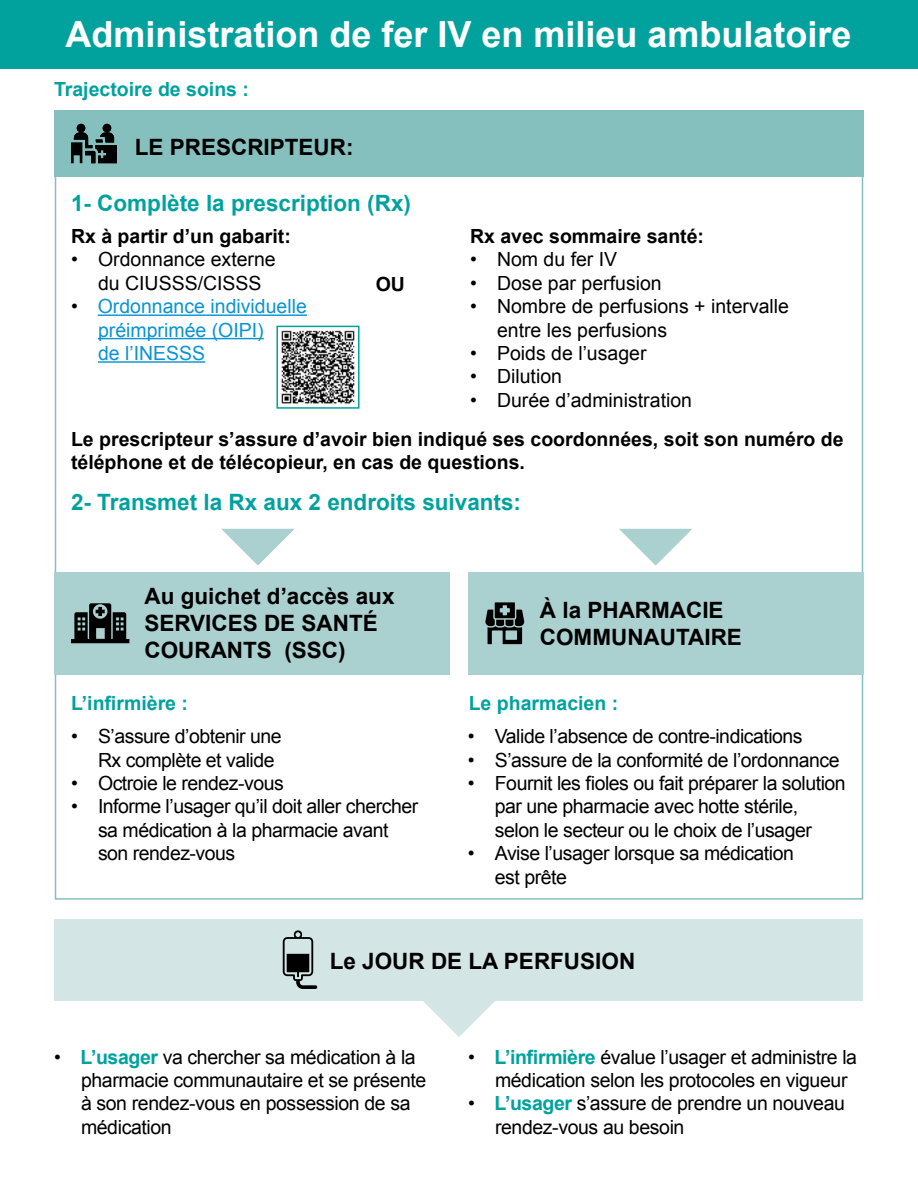
<style>
.page{position:relative;width:918px;height:1188px;background:#fff}
.page>*{position:absolute;margin:0;border:0;box-sizing:border-box;transform-origin:0 0}
.t1{font:700 36px "Arial";color:#fff}
.t2{font:700 22.5px/27px "Arial";color:#000}
.t3{font:700 22.5px "Arial";color:#01a29e}
.t4{font:19.5px/23.4px "Arial";letter-spacing:-.02em;color:#000}
.t5{font:700 19.5px/23.4px "Arial";color:#000}
.t6{font:19.5px/23.4px "Arial";color:#000}
.t7{font:19.5px/23.4px "Arial";color:#0a94d2}
.t8{font:700 19.5px "Arial";color:#01a29e}
.s1{color:#000}
.s2{font-weight:700;color:#01a29e}
</style>
<div class="page">
<div style="left:54px;top:110px;width:809px;height:67px;background:#85c0bf"></div>
<div style="left:55px;top:572px;width:395px;height:103px;background:#abd0d0"></div>
<div style="left:469px;top:572px;width:395px;height:103px;background:#abd0d0"></div>
<div style="left:55px;top:919px;width:808px;height:81px;background:#d4e5e5"></div>
<hr style="left:98px;top:314px;width:209px;height:2px;background:#0a94d2">
<hr style="left:98px;top:338px;width:166px;height:1px;background:#0a94d2">
<hr style="left:98px;top:361px;width:107px;height:2px;background:#0a94d2">
<svg style="left:619px;top:529px;width:73px;height:37px"></svg>
<svg style="left:422px;top:1000px;width:74px;height:37px"></svg>
<svg style="left:221px;top:529px;width:74px;height:37px"></svg>
<svg style="left:71px;top:124px;width:46px;height:39px"></svg>
<svg style="left:71px;top:603px;width:58px;height:40px"></svg>
<svg style="left:485px;top:602px;width:40px;height:42px"></svg>
<svg style="left:283px;top:930px;width:34px;height:59px"></svg>
<div style="left:0;top:0;width:918px;height:68px;background:#01a29e"></div>
<img style="left:281px;top:330px;width:74px;height:74px">
<div style="left:276px;top:326px;width:84px;height:83px;border:2px solid #01a29e"></div>
<h1 class="t1" style="left:65px;top:11px;width:788px">Administration de fer IV en milieu ambulatoire</h1>
<p class="t8" style="left:54px;top:76px;width:197px">Trajectoire de soins :</p>
<p class="t2" style="left:135px;top:134px;width:220px">LE PRESCRIPTEUR:</p>
<p class="t3" style="left:71px;top:188px;width:342px">1- Complète la prescription (Rx)</p>
<p class="t5" style="left:470px;top:225px;width:236px">Rx avec sommaire santé:</p>
<p class="t6" style="left:470px;top:248px;width:149px">• Nom du fer IV</p>
<p class="t6" style="left:470px;top:271px;width:193px">• Dose par perfusion</p>
<p class="t6" style="left:497px;top:295px;width:294px;text-indent:-27px">• Nombre de perfusions + intervalle entre les perfusions</p>
<p class="t6" style="left:470px;top:342px;width:178px">• Poids de l’usager</p>
<p class="t6" style="left:470px;top:365px;width:94px">• Dilution</p>
<p class="t6" style="left:470px;top:388px;width:224px">• Durée d’administration</p>
<p class="t5" style="left:71px;top:428px;width:774px">Le prescripteur s’assure d’avoir bien indiqué ses coordonnées, soit son numéro de téléphone et de télécopieur, en cas de questions.</p>
<p class="t5" style="left:71px;top:225px;width:221px">Rx à partir d’un gabarit:</p>
<p class="t6" style="left:98px;top:248px;width:179px;text-indent:-27px">• Ordonnance externe du CIUSSS/CISSS</p>
<p class="t7" style="left:98px;top:295px;width:210px;text-indent:-27px"><span class="s1">•</span> Ordonnance individuelle préimprimée (OIPI)<br>de l’INESSS</p>
<p class="t5" style="left:376px;top:273px;width:31px">OU</p>
<p class="t3" style="left:71px;top:487px;width:452px">2- Transmet la Rx aux 2 endroits suivants:</p>
<p class="t2" style="left:144px;top:584px;width:252px">Au guichet d’accès aux<br>SERVICES DE SANTÉ<br>COURANTS (SSC)</p>
<p class="t2" style="left:540px;top:597px;width:204px">À la PHARMACIE<br>COMMUNAUTAIRE</p>
<p class="t8" style="left:71px;top:690px;width:119px">L’infirmière :</p>
<p class="t8" style="left:469px;top:690px;width:151px">Le pharmacien :</p>
<p class="t4" style="left:98px;top:725px;width:185px;text-indent:-27px">• S’assure d’obtenir une<br>Rx complète et valide</p>
<p class="t4" style="left:71px;top:772px;width:214px">• Octroie le rendez-vous</p>
<p class="t4" style="left:98px;top:795px;width:322px;text-indent:-27px">• Informe l’usager qu’il doit aller chercher sa médication à la pharmacie avant son rendez-vous</p>
<p class="t4" style="left:468px;top:725px;width:336px">• Valide l’absence de contre-indications</p>
<p class="t4" style="left:468px;top:748px;width:373px">• S’assure de la conformité de l’ordonnance</p>
<p class="t4" style="left:495px;top:772px;width:352px;text-indent:-27px">• Fournit les fioles ou fait préparer la solution par une pharmacie avec hotte stérile, selon le secteur ou le choix de l’usager</p>
<p class="t4" style="left:495px;top:842px;width:301px;text-indent:-27px">• Avise l’usager lorsque sa médication est prête</p>
<p class="t2" style="left:330px;top:948px;width:307px">Le JOUR DE LA PERFUSION</p>
<p class="t4" style="left:81px;top:1045px;width:347px;text-indent:-27px">• <span class="s2">L’usager</span> va chercher sa médication à la pharmacie communautaire et se présente à son rendez-vous en possession de sa médication</p>
<p class="t4" style="left:495px;top:1045px;width:364px;text-indent:-27px">• <span class="s2">L’infirmière</span> évalue l’usager et administre la médication selon les protocoles en vigueur</p>
<p class="t4" style="left:495px;top:1092px;width:352px;text-indent:-27px">• <span class="s2">L’usager</span> s’assure de prendre un nouveau rendez-vous au besoin</p>
</div>
